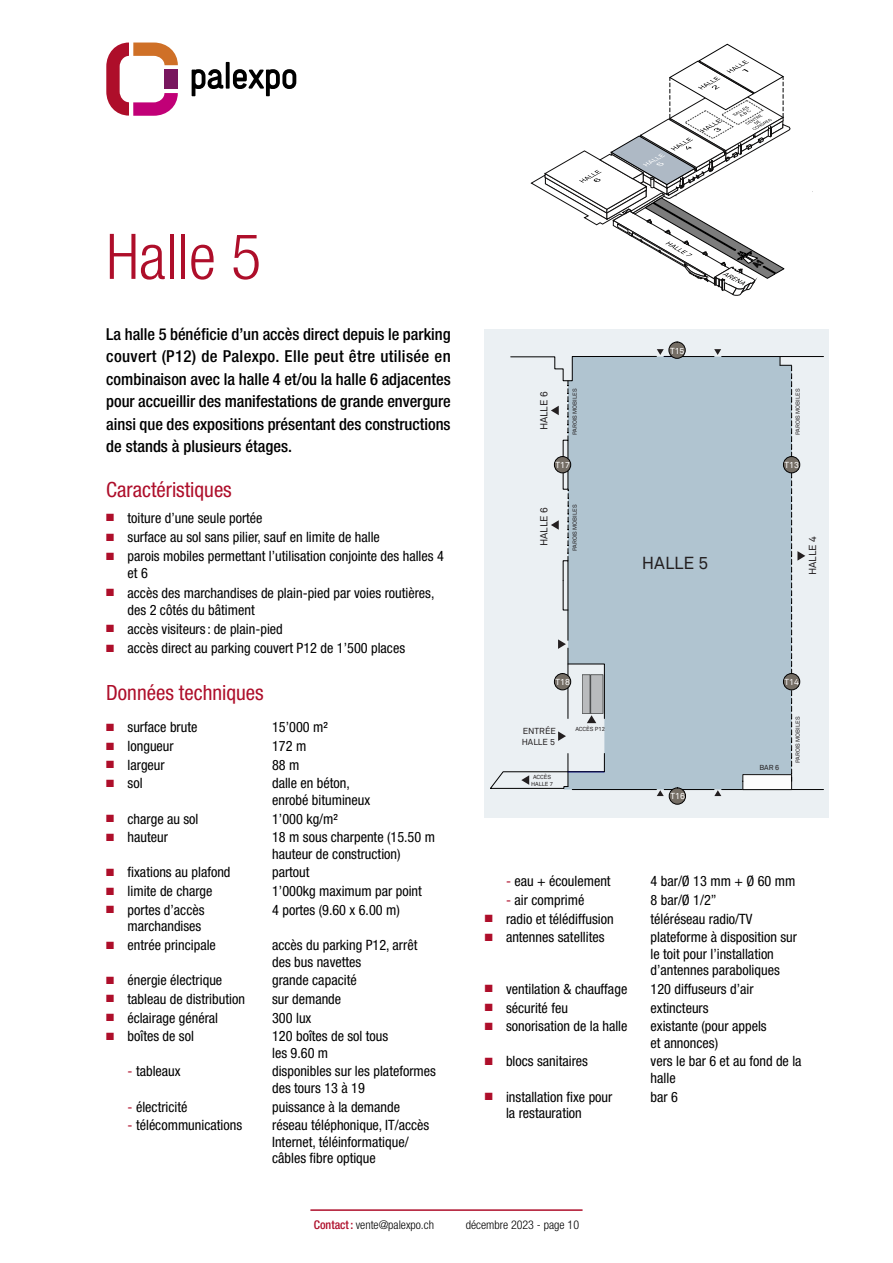
<style>
.page{position:relative;width:893px;height:1263px;background:#fff}
.page>*{position:absolute;margin:0;border:0;box-sizing:border-box;transform-origin:0 0}
.t1{font:300 condensed 63px "Helvetica Neue LT Std";color:#ae0e2a}
.t2{font:condensed 21px "Helvetica Neue LT Std";color:#ae0e2a}
.t3{font:17.4px "Akkurat";color:#231f20}
.t4{font:500 condensed 16.5px/22.5px "Helvetica Neue LT Std";color:#000;text-align:justify}
.t5{font:condensed 14.25px/16.5px "Helvetica Neue LT Std";color:#000}
.t6{font:300 condensed 12px "Helvetica Neue LT Std";color:#000}
.t7{font:10.2px "Akkurat";color:#231f20}
.t8{font:8.7px "Akkurat";color:#fff}
.t9{font:8.7px/10.5px "Akkurat";color:#231f20}
.t10{font:8.7px "Akkurat";color:#f9f7f8}
.t11{font:7.2px "Akkurat";color:#231f20}
.t12{font:5.85px/6.9px "Akkurat";color:#231f20;text-align:center}
.s1{color:#ae0e2a}
.s2{font-weight:500;color:#ae0e2a}
</style>
<div class="page">
<svg style="left:192px;top:62px;width:104px;height:34px"></svg>
<svg style="left:106px;top:43px;width:72px;height:73px"></svg>
<hr style="left:310px;top:1209px;width:273px;height:2px;background:#ae0e2a">
<svg style="left:531px;top:44px;width:259px;height:251px"></svg>
<div style="left:485px;top:329px;width:344px;height:488px;background:#ebf0f3"></div>
<div style="left:569px;top:356px;width:222px;height:433px;background:#b0c4d0"></div>
<hr style="left:722px;top:356px;width:101px;height:1px;background:#000">
<hr style="left:682px;top:356px;width:32px;height:1px;background:#000">
<hr style="left:572px;top:789px;width:84px;height:1px;background:#000">
<hr style="left:682px;top:789px;width:32px;height:1px;background:#000">
<hr style="left:722px;top:789px;width:101px;height:1px;background:#000">
<svg style="left:743px;top:690px;width:49px;height:100px;background:#b4c5cf"></svg>
<svg style="left:780px;top:357px;width:12px;height:99px"></svg>
<div style="left:669px;top:788px;width:17px;height:16px;background:#756e65;border:1px solid #000;border-radius:50%"></div>
<div style="left:554px;top:456px;width:17px;height:17px;background:#756e65;border:1px solid #000;border-radius:50%"></div>
<div style="left:783px;top:456px;width:17px;height:17px;background:#756e65;border:1px solid #000;border-radius:50%"></div>
<div style="left:669px;top:342px;width:16px;height:17px;background:#756e65;border:1px solid #000;border-radius:50%"></div>
<div style="left:783px;top:673px;width:17px;height:17px;background:#756e65;border:1px solid #000;border-radius:50%"></div>
<svg style="left:791px;top:473px;width:14px;height:200px"></svg>
<svg style="left:714px;top:349px;width:7px;height:6px"></svg>
<svg style="left:510px;top:349px;width:162px;height:110px"></svg>
<svg style="left:558px;top:731px;width:8px;height:10px"></svg>
<svg style="left:490px;top:753px;width:115px;height:36px"></svg>
<svg style="left:657px;top:789px;width:15px;height:7px"></svg>
<svg style="left:714px;top:790px;width:7px;height:6px"></svg>
<svg style="left:551px;top:470px;width:54px;height:253px"></svg>
<h1 class="t1" style="left:106px;top:220px;width:156px">Halle 5</h1>
<p class="t4" style="left:106px;top:322px;width:346px">La halle 5 bénéficie d’un accès direct depuis le parking couvert (P12) de Palexpo. Elle peut être utilisée en combinaison avec la halle 4 et/ou la halle 6 adjacentes pour accueillir des manifestations de grande envergure ainsi que des expositions présentant des constructions de stands à plusieurs étages.</p>
<h2 class="t2" style="left:106px;top:478px;width:127px">Caractéristiques</h2>
<p class="t5" style="left:106px;top:509px;width:158px"><span class="s1">■</span> toiture d’une seule portée</p>
<p class="t5" style="left:106px;top:529px;width:275px"><span class="s1">■</span> surface au sol sans pilier, sauf en limite de halle</p>
<p class="t5" style="left:128px;top:547px;width:318px;line-height:17.1px;text-indent:-21px"><span class="s1">■</span> parois mobiles permettant l’utilisation conjointe des halles 4 et 6</p>
<p class="t5" style="left:128px;top:584px;width:308px;line-height:17.1px;text-indent:-21px"><span class="s1">■</span> accès des marchandises de plain-pied par voies routières, des 2 côtés du bâtiment</p>
<p class="t5" style="left:106px;top:620px;width:178px"><span class="s1">■</span> accès visiteurs : de plain-pied</p>
<p class="t5" style="left:106px;top:640px;width:300px"><span class="s1">■</span> accès direct au parking couvert P12 de 1’500 places</p>
<h2 class="t2" style="left:106px;top:681px;width:159px">Données techniques</h2>
<p class="t5" style="left:106px;top:719px;width:93px"><span class="s1">■</span> surface brute</p>
<p class="t5" style="left:272px;top:719px;width:57px">15’000 m²</p>
<p class="t5" style="left:106px;top:738px;width:69px"><span class="s1">■</span> longueur</p>
<p class="t5" style="left:272px;top:738px;width:36px">172 m</p>
<p class="t5" style="left:106px;top:756px;width:60px"><span class="s1">■</span> largeur</p>
<p class="t5" style="left:272px;top:756px;width:29px">88 m</p>
<p class="t5" style="left:106px;top:775px;width:38px"><span class="s1">■</span> sol</p>
<p class="t5" style="left:272px;top:775px;width:100px">dalle en béton, enrobé bitumineux</p>
<p class="t5" style="left:106px;top:810px;width:94px"><span class="s1">■</span> charge au sol</p>
<p class="t5" style="left:272px;top:810px;width:67px">1’000 kg/m²</p>
<p class="t5" style="left:106px;top:829px;width:63px"><span class="s1">■</span> hauteur</p>
<p class="t5" style="left:272px;top:829px;width:164px">18 m sous charpente (15.50 m hauteur de construction)</p>
<p class="t5" style="left:106px;top:864px;width:126px"><span class="s1">■</span> fixations au plafond</p>
<p class="t5" style="left:272px;top:864px;width:39px">partout</p>
<p class="t5" style="left:106px;top:883px;width:108px"><span class="s1">■</span> limite de charge</p>
<p class="t5" style="left:272px;top:883px;width:151px">1’000kg maximum par point</p>
<p class="t5" style="left:106px;top:901px;width:100px;text-align:right"><span class="s1">■</span> portes d’accès marchandises</p>
<p class="t5" style="left:272px;top:901px;width:129px">4 portes (9.60 x 6.00 m)</p>
<p class="t5" style="left:106px;top:937px;width:111px"><span class="s1">■</span> entrée principale</p>
<p class="t5" style="left:272px;top:937px;width:147px">accès du parking P12, arrêt des bus navettes</p>
<p class="t5" style="left:106px;top:972px;width:117px"><span class="s1">■</span> énergie électrique</p>
<p class="t5" style="left:272px;top:972px;width:86px">grande capacité</p>
<p class="t5" style="left:106px;top:990px;width:140px"><span class="s1">■</span> tableau de distribution</p>
<p class="t5" style="left:272px;top:990px;width:71px">sur demande</p>
<p class="t5" style="left:106px;top:1009px;width:113px"><span class="s1">■</span> éclairage général</p>
<p class="t5" style="left:272px;top:1009px;width:41px">300 lux</p>
<p class="t5" style="left:106px;top:1028px;width:89px"><span class="s1">■</span> boîtes de sol</p>
<p class="t5" style="left:272px;top:1028px;width:118px">120 boîtes de sol tous les 9.60 m</p>
<p class="t5" style="left:128px;top:1063px;width:55px"><span class="s1">-</span> tableaux</p>
<p class="t5" style="left:272px;top:1063px;width:165px">disponibles sur les plateformes des tours 13 à 19</p>
<p class="t5" style="left:128px;top:1098px;width:61px"><span class="s1">-</span> électricité</p>
<p class="t5" style="left:272px;top:1098px;width:129px">puissance à la demande</p>
<p class="t5" style="left:128px;top:1117px;width:116px"><span class="s1">-</span> télécommunications</p>
<p class="t5" style="left:272px;top:1117px;width:159px">réseau téléphonique, IT/accès<br>Internet, téléinformatique/ câbles fibre optique</p>
<p class="t7" style="left:538px;top:430px;width:40px;rotate:-90deg">HALLE 6</p>
<p class="t12" style="left:571px;top:435px;width:48px;rotate:-90deg">PAROIS MOBILES</p>
<p class="t8" style="left:555px;top:460px;width:16px">T17</p>
<p class="t7" style="left:538px;top:546px;width:40px;rotate:-90deg">HALLE 6</p>
<p class="t12" style="left:571px;top:551px;width:48px;rotate:-90deg">PAROIS MOBILES</p>
<p class="t8" style="left:670px;top:346px;width:16px">T15</p>
<p class="t3" style="left:642px;top:552px;width:68px">HALLE 5</p>
<p class="t12" style="left:795px;top:435px;width:48px;rotate:-90deg">PAROIS MOBILES</p>
<p class="t8" style="left:784px;top:460px;width:16px">T13</p>
<p class="t7" style="left:806px;top:575px;width:40px;rotate:-90deg">HALLE 4</p>
<p class="t8" style="left:555px;top:677px;width:16px">T18</p>
<p class="t10" style="left:785px;top:677px;width:16px">T14</p>
<p class="t9" style="left:522px;top:726px;width:36px">ENTRÉE<br>HALLE 5</p>
<p class="t12" style="left:575px;top:725px;width:31px">ACCÈS P12</p>
<p class="t12" style="left:795px;top:763px;width:48px;rotate:-90deg">PAROIS MOBILES</p>
<p class="t12" style="left:531px;top:773px;width:24px">ACCÈS<br>HALLE 7</p>
<p class="t8" style="left:670px;top:791px;width:16px">T16</p>
<p class="t11" style="left:759px;top:763px;width:21px">BAR 6</p>
<p class="t5" style="left:506px;top:873px;width:106px"><span class="s1">-</span> eau + écoulement</p>
<p class="t5" style="left:651px;top:873px;width:146px">4 bar/Ø 13 mm + Ø 60 mm</p>
<p class="t5" style="left:506px;top:891px;width:80px"><span class="s1">-</span> air comprimé</p>
<p class="t5" style="left:651px;top:891px;width:68px">8 bar/Ø 1/2’’</p>
<p class="t5" style="left:485px;top:910px;width:130px"><span class="s1">■</span> radio et télédiffusion</p>
<p class="t5" style="left:651px;top:910px;width:103px">téléréseau radio/TV</p>
<p class="t5" style="left:485px;top:929px;width:121px"><span class="s1">■</span> antennes satellites</p>
<p class="t5" style="left:651px;top:929px;width:148px">plateforme à disposition sur le toit pour l’installation d’antennes paraboliques</p>
<p class="t5" style="left:485px;top:980px;width:144px"><span class="s1">■</span> ventilation &amp; chauffage</p>
<p class="t5" style="left:651px;top:980px;width:105px">120 diffuseurs d’air</p>
<p class="t5" style="left:485px;top:999px;width:85px"><span class="s1">■</span> sécurité feu</p>
<p class="t5" style="left:651px;top:999px;width:60px">extincteurs</p>
<p class="t5" style="left:485px;top:1018px;width:144px"><span class="s1">■</span> sonorisation de la halle</p>
<p class="t5" style="left:651px;top:1018px;width:118px">existante (pour appels et annonces)</p>
<p class="t5" style="left:485px;top:1053px;width:105px"><span class="s1">■</span> blocs sanitaires</p>
<p class="t5" style="left:651px;top:1053px;width:153px">vers le bar 6 et au fond de la halle</p>
<p class="t5" style="left:506px;top:1088px;width:108px;text-indent:-21px"><span class="s1">■</span> installation fixe pour la restauration</p>
<p class="t5" style="left:651px;top:1088px;width:29px">bar 6</p>
<p class="t6" style="left:314px;top:1218px;width:122px"><span class="s2">Contact:</span> vente@palexpo.ch</p>
<p class="t6" style="left:466px;top:1218px;width:115px">décembre 2023 - page 10</p>
</div>
